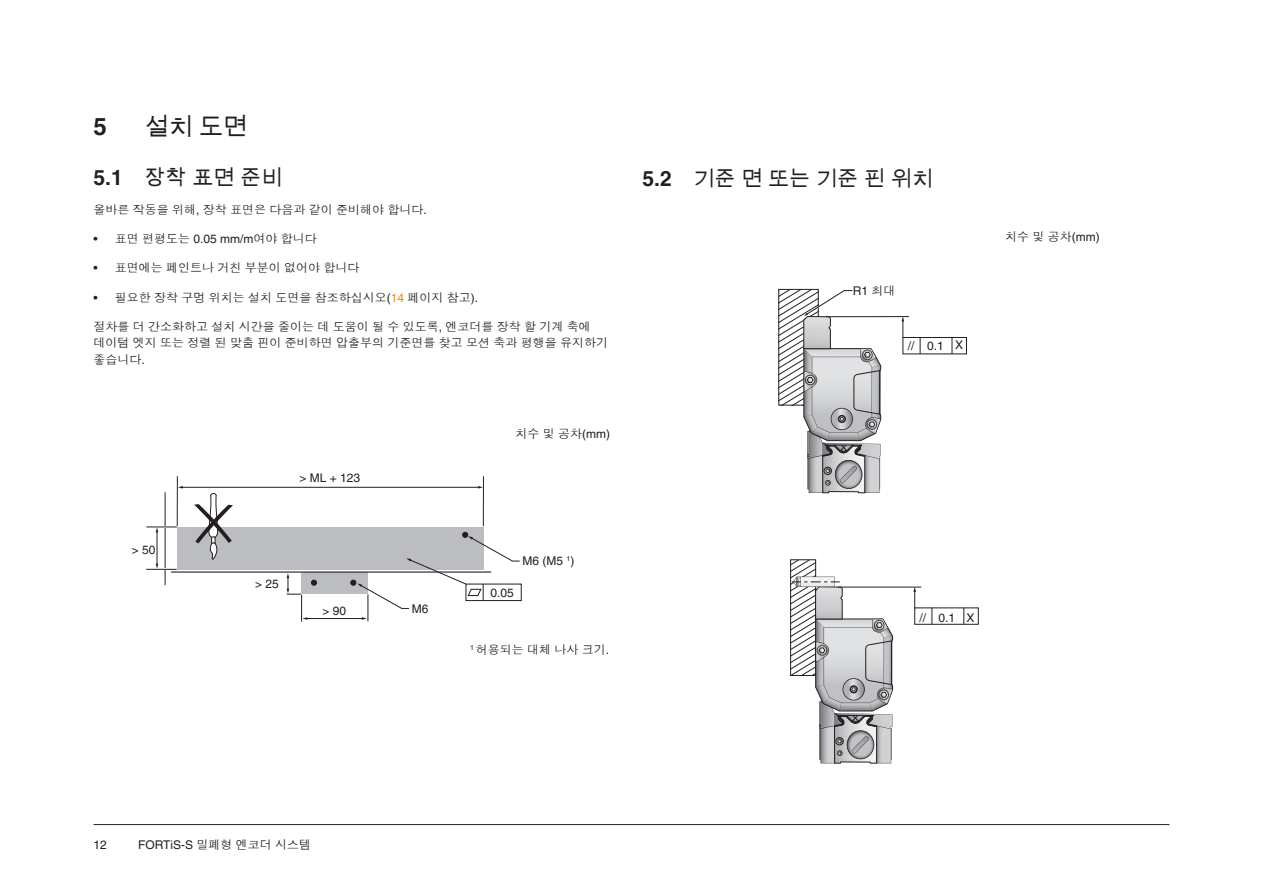
<style>
.page{position:relative;width:1263px;height:893px;background:#fff}
.page>*{position:absolute;margin:0;border:0;box-sizing:border-box;transform-origin:0 0}
.t1{font:24px "Arial Unicode MS";color:#231f20}
.t2{font:700 24px "Helvetica LT Pro";color:#231f20}
.t3{font:21px "Arial Unicode MS";color:#231f20}
._8pt_Body_Text{font:12px/16.5px "Dotum Che";color:#231f20}
._8pt_Annotation_Right{font:12px "Dotum Che";color:#231f20}
._8pt_Annotation_Centre{font:12px "Helvetica LT Pro";color:#231f20}
._8pt_Annotation_Left{font:12px "Helvetica LT Pro";color:#231f20}
._8pt_Annotation_Right-2{font:12px "Helvetica LT Pro";color:#231f20}
._8pt_Body_Text-2{font:12px "Helvetica LT Pro";color:#231f20}
.s1{font-family:"Helvetica LT Pro";font-weight:700}
.s2{font-family:"Helvetica LT Pro"}
.s3{font-family:"Helvetica LT Pro";color:#f88800}
.s4{font-family:"Dotum Che"}
</style>
<div class="page">
<div style="left:177px;top:527px;width:306px;height:42px;background:#bcbdc0"></div>
<div style="left:301px;top:573px;width:67px;height:21px;background:#bcbdc0"></div>
<hr style="left:171px;top:571px;width:320px;height:2px;background:#231f20">
<hr style="left:177px;top:476px;width:1px;height:50px;background:#231f20">
<hr style="left:483px;top:476px;width:1px;height:50px;background:#231f20">
<hr style="left:182px;top:487px;width:297px;height:1px;background:#231f20">
<svg style="left:478px;top:486px;width:5px;height:3px"></svg>
<hr style="left:165px;top:492px;width:1px;height:93px;background:#231f20">
<hr style="left:146px;top:569px;width:31px;height:1px;background:#231f20">
<hr style="left:306px;top:618px;width:57px;height:1px;background:#231f20">
<hr style="left:146px;top:527px;width:31px;height:1px;background:#231f20">
<svg style="left:287px;top:573px;width:30px;height:49px"></svg>
<svg style="left:350px;top:532px;width:170px;height:89px"></svg>
<hr style="left:157px;top:531px;width:1px;height:34px;background:#231f20">
<svg style="left:156px;top:526px;width:12px;height:6px"></svg>
<svg style="left:209px;top:493px;width:9px;height:66px"></svg>
<div style="left:778px;top:289px;width:40px;height:116px;border:1px solid #231f20"></div>
<hr style="left:826px;top:316px;width:83px;height:1px;background:#231f20">
<svg style="left:901px;top:317px;width:66px;height:37px"></svg>
<svg style="left:779px;top:289px;width:102px;height:204px"></svg>
<hr style="left:838px;top:587px;width:83px;height:1px;background:#231f20">
<svg style="left:790px;top:559px;width:103px;height:204px"></svg>
<svg style="left:913px;top:587px;width:66px;height:38px"></svg>
<hr style="left:94px;top:824px;width:1075px;height:1px;background:#231f20">
<img style="left:194px;top:502px;width:39px;height:43px">
<div style="left:308px;top:604px;width:52px;height:13px;background:#fff"></div>
<div style="left:412px;top:602px;width:24px;height:13px;background:#fff"></div>
<div style="left:853px;top:286px;width:46px;height:9px;background:#fff"></div>
<p class="t2" style="left:94px;top:112px;width:15px">5</p>
<p class="t1" style="left:145px;top:109px;width:104px">설치 도면</p>
<p class="t3" style="left:94px;top:162px;width:190px"><span class="s1">5.1</span> 장착 표면 준비</p>
<p class="_8pt_Body_Text" style="left:94px;top:201px;width:335px">올바른 작동을 위해<span class="s2">,</span> 장착 표면은 다음과 같이 준비해야 합니다<span class="s2">.</span></p>
<p class="_8pt_Body_Text" style="left:94px;top:230px;width:225px"><span class="s2">•</span> 표면 편평도는 <span class="s2">0.05 mm/m</span>여야 합니다</p>
<p class="_8pt_Body_Text" style="left:94px;top:260px;width:267px"><span class="s2">•</span> 표면에는 페인트나 거친 부분이 없어야 합니다</p>
<p class="_8pt_Body_Text" style="left:94px;top:289px;width:386px"><span class="s2">•</span> 필요한 장착 구멍 위치는 설치 도면을 참조하십시오<span class="s2">(</span><span class="s3">14</span> 페이지 참고<span class="s2">).</span></p>
<p class="_8pt_Body_Text" style="left:94px;top:318px;width:516px">절차를 더 간소화하고 설치 시간을 줄이는 데 도움이 될 수 있도록<span class="s2">,</span> 엔코더를 장착 할 기계 축에 데이텀 엣지 또는 정렬 된 맞춤 핀이 준비하면 압출부의 기준면를 찾고 모션 축과 평행을 유지하기 좋습니다<span class="s2">.</span></p>
<p class="_8pt_Annotation_Right-2" style="left:132px;top:542px;width:25px">&gt; 50</p>
<p class="_8pt_Annotation_Centre" style="left:299px;top:471px;width:62px">&gt; ML + 123</p>
<p class="_8pt_Body_Text-2" style="left:255px;top:577px;width:25px">&gt; 25</p>
<p class="_8pt_Annotation_Centre" style="left:322px;top:604px;width:25px">&gt; 90</p>
<p class="_8pt_Annotation_Left" style="left:412px;top:601px;width:18px">M6</p>
<p class="_8pt_Annotation_Right" style="left:515px;top:428px;width:96px">치수 및 공차<span class="s2">(mm)</span></p>
<p class="_8pt_Annotation_Centre" style="left:490px;top:586px;width:25px">0.05</p>
<p class="_8pt_Annotation_Left" style="left:522px;top:554px;width:53px">M6 (M5 <sup>1</sup>)</p>
<p class="_8pt_Annotation_Right" style="left:470px;top:643px;width:141px"><sup>1</sup> 허용되는 대체 나사 크기<span class="s2">.</span></p>
<p class="t3" style="left:642px;top:163px;width:292px"><span class="s1">5.2</span> 기준 면 또는 기준 핀 위치</p>
<p class="_8pt_Annotation_Left" style="left:853px;top:283px;width:44px">R1 <span class="s4">최대</span></p>
<p class="_8pt_Annotation_Centre" style="left:908px;top:339px;width:8px">//</p>
<p class="_8pt_Annotation_Centre" style="left:927px;top:339px;width:18px">0.1</p>
<p class="_8pt_Annotation_Centre" style="left:955px;top:338px;width:10px">X</p>
<p class="_8pt_Annotation_Right" style="left:1005px;top:231px;width:96px">치수 및 공차<span class="s2">(mm)</span></p>
<p class="_8pt_Annotation_Centre" style="left:919px;top:611px;width:8px">//</p>
<p class="_8pt_Annotation_Centre" style="left:938px;top:610px;width:18px">0.1</p>
<p class="_8pt_Annotation_Centre" style="left:966px;top:610px;width:10px">X</p>
<p class="_8pt_Annotation_Centre" style="left:94px;top:838px;width:15px">12</p>
<p class="_8pt_Body_Text" style="left:138px;top:837px;width:174px"><span class="s2">FORTiS-S</span> 밀폐형 엔코더 시스템</p>
</div>
